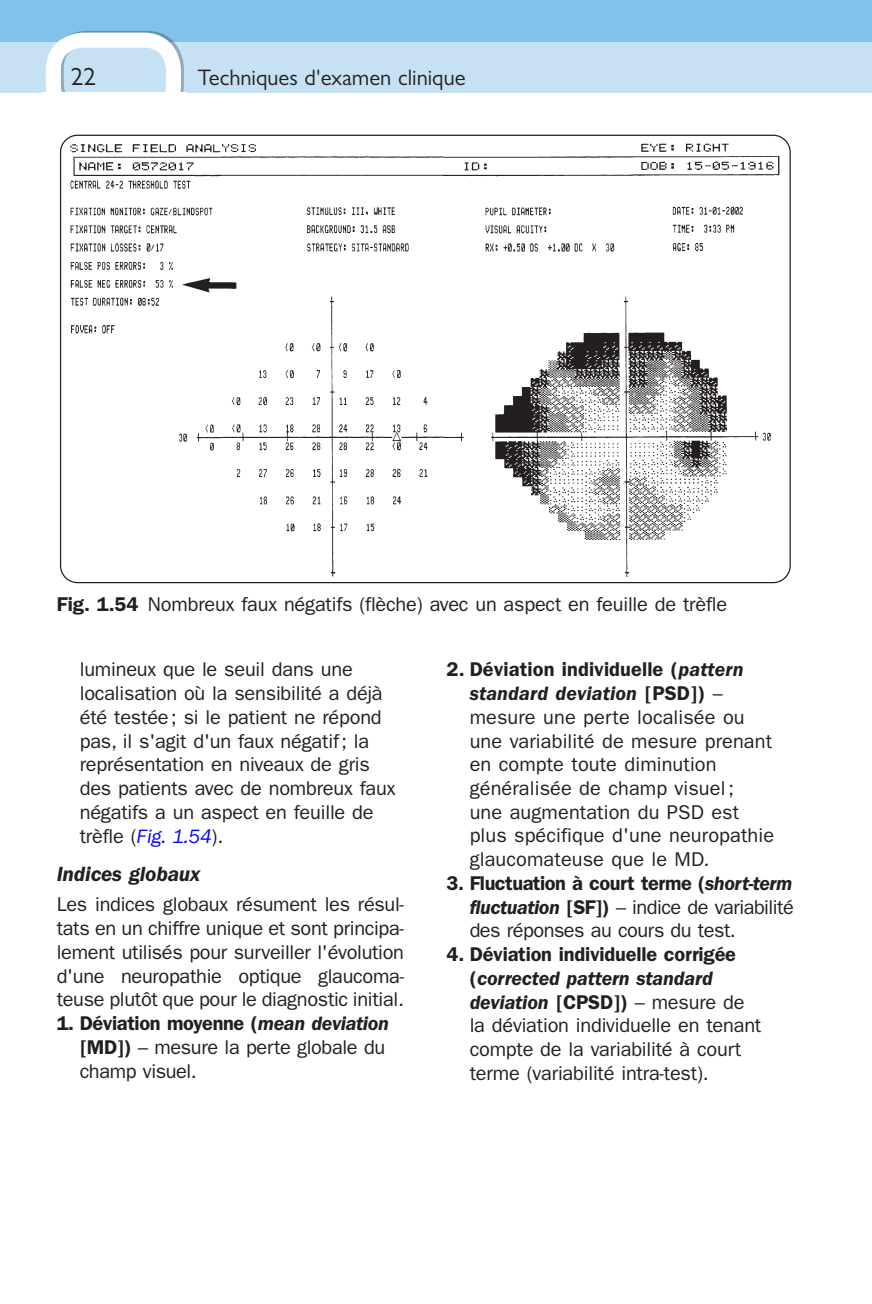
<style>
.page{position:relative;width:872px;height:1304px;background:#fff}
.page>*{position:absolute;margin:0;border:0;box-sizing:border-box;transform-origin:0 0}
.t1{font:25px "Gill Sans";color:#231f20}
.t2{font:22.5px "Gill Sans";color:#231f20}
.t3{font:italic 600 21.25px "Franklin Gothic";letter-spacing:-.01em;color:#231f20}
.t4{font:20px/23.8px "Franklin Gothic";letter-spacing:-.01em;color:#231f20}
.s1{font-weight:600}
.s2{font-style:italic;color:#00f}
.s3{font-weight:600;font-style:italic}
</style>
<div class="page">
<div style="left:0;top:0;width:872px;height:92px;background:#82c1ea"></div>
<div style="left:0;top:42px;width:872px;height:50px;background:#c6e1f4"></div>
<svg style="left:46px;top:31px;width:138px;height:61px"></svg>
<img style="left:70px;top:143px;width:710px;height:433px">
<p class="t1" style="left:71px;top:62px;width:27px">22</p>
<p class="t2" style="left:198px;top:65px;width:269px">Techniques d'examen clinique</p>
<p class="t4" style="left:57px;top:593px;width:672px"><span class="s1">Fig. 1.54</span> Nombreux faux négatifs (flèche) avec un aspect en feuille de trèfle</p>
<p class="t4" style="left:80px;top:658px;width:317px">lumineux que le seuil dans une localisation où la sensibilité a déjà été testée ; si le patient ne répond pas, il s'agit d'un faux négatif ; la représentation en niveaux de gris des patients avec de nombreux faux négatifs a un aspect en feuille de trèfle ( <span class="s2">Fig. 1.54</span> ).</p>
<p class="t3" style="left:57px;top:862px;width:145px">Indices globaux</p>
<p class="t4" style="left:57px;top:893px;width:349px;text-align:justify">Les indices globaux résument les résul&shy;tats en un chiffre unique et sont principa&shy;lement utilisés pour surveiller l'évolution d'une neuropathie optique glaucoma&shy;teuse plutôt que pour le diagnostic initial.</p>
<p class="t4" style="left:80px;top:1012px;width:311px;text-indent:-23px"><span class="s1">1. Déviation moyenne (</span> <span class="s3">mean deviation </span><span class="s1">[MD])</span> – mesure la perte globale du champ visuel.</p>
<p class="t4" style="left:469px;top:658px;width:306px;text-indent:-23px"><span class="s1">2. Déviation individuelle (</span> <span class="s3">pattern standard deviation</span> <span class="s1">[PSD])</span> – mesure une perte localisée ou une variabilité de mesure prenant en compte toute diminution généralisée de champ visuel ;<br>une augmentation du PSD est plus spécifique d'une neuropathie glaucomateuse que le MD.</p>
<p class="t4" style="left:469px;top:871px;width:326px;text-align:justify;text-indent:-23px"><span class="s1">3. Fluctuation à court terme (</span> <span class="s3">short-term fluctuation</span> <span class="s1">[SF])</span> – indice de variabilité des réponses au cours du test.</p>
<p class="t4" style="left:469px;top:943px;width:293px;text-indent:-23px"><span class="s1">4. Déviation individuelle corrigée<br>(</span> <span class="s3">corrected pattern standard deviation</span> <span class="s1">[CPSD])</span> – mesure de la déviation individuelle en tenant compte de la variabilité à court terme (variabilité intra-test).</p>
</div>
